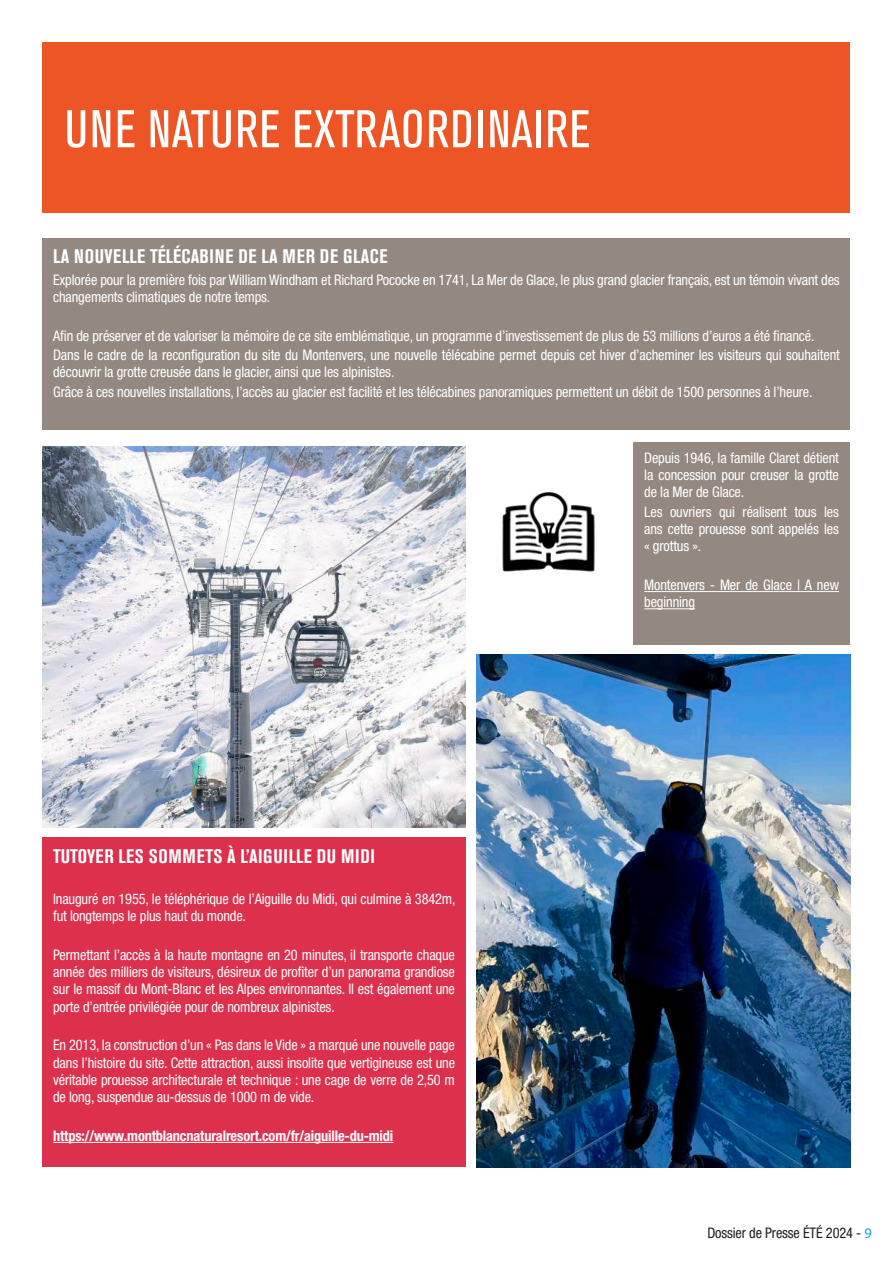
<style>
.page{position:relative;width:893px;height:1263px;background:#fff}
.page>*{position:absolute;margin:0;border:0;box-sizing:border-box;transform-origin:0 0}
.t1{font:condensed 52.5px "Akzidenz Grotesk BE";letter-spacing:.02em;color:#fff}
.t2{font:700 condensed 19.5px "Akzidenz Grotesk BE";letter-spacing:.03em;color:#fff}
.t3{font:condensed 14.7px/17.2px "Helvetica Neue LT Std";letter-spacing:-.01em;color:#fff}
.t4{font:700 condensed 14.7px "Helvetica Neue LT Std";letter-spacing:-.01em;color:#fff}
.t5{font:condensed 14.7px "Helvetica Neue LT Std";letter-spacing:-.01em;color:#231f20}
.s1{font-family:"Myriad Pro";font-stretch:normal;color:#13a8d5}
</style>
<div class="page">
<div style="left:43px;top:43px;width:807px;height:170px;background:#ee5524"></div>
<div style="left:43px;top:238px;width:807px;height:191px;background:#948980"></div>
<img style="left:42px;top:446px;width:424px;height:381px">
<div style="left:43px;top:838px;width:423px;height:329px;background:#dc304d"></div>
<hr style="left:53px;top:1142px;width:340px;height:1px;background:#fff">
<div style="left:634px;top:442px;width:216px;height:202px;background:#948980"></div>
<hr style="left:644px;top:591px;width:195px;height:1px;background:#fff">
<hr style="left:644px;top:608px;width:51px;height:1px;background:#fff">
<img style="left:477px;top:655px;width:373px;height:512px">
<img style="left:502px;top:492px;width:93px;height:80px">
<h1 class="t1" style="left:65px;top:100px;width:527px">UNE NATURE EXTRAORDINAIRE</h1>
<h2 class="t2" style="left:53px;top:245px;width:336px">LA NOUVELLE TÉLÉCABINE DE LA MER DE GLACE</h2>
<p class="t3" style="left:53px;top:271px;width:788px">Explorée pour la première fois par William Windham et Richard Pococke en 1741, La Mer de Glace, le plus grand glacier français, est un témoin vivant des changements climatiques de notre temps.</p>
<p class="t3" style="left:53px;top:326px;width:788px;line-height:19.4px">Afin de préserver et de valoriser la mémoire de ce site emblématique, un programme d’investissement de plus de 53 millions d’euros a été financé.<br>Dans le cadre de la reconfiguration du site du Montenvers, une nouvelle télécabine permet depuis cet hiver d’acheminer les visiteurs qui souhaitent</p>
<p class="t3" style="left:53px;top:362px;width:761px;line-height:19.4px">découvrir la grotte creusée dans le glacier, ainsi que les alpinistes.<br>Grâce à ces nouvelles installations, l’accès au glacier est facilité et les télécabines panoramiques permettent un débit de 1500 personnes à l’heure.</p>
<h2 class="t2" style="left:53px;top:845px;width:323px">TUTOYER LES SOMMETS À L’AIGUILLE DU MIDI</h2>
<p class="t3" style="left:53px;top:890px;width:404px">Inauguré en 1955, le téléphérique de l’Aiguille du Midi, qui culmine à 3842m, fut longtemps le plus haut du monde.</p>
<p class="t3" style="left:53px;top:946px;width:403px;text-align:justify">Permettant l’accès à la haute montagne en 20 minutes, il transporte chaque année des milliers de visiteurs, désireux de profiter d’un panorama grandiose sur le massif du Mont-Blanc et les Alpes environnantes. Il est également une porte d’entrée privilégiée pour de nombreux alpinistes.</p>
<p class="t3" style="left:53px;top:1036px;width:403px;text-align:justify">En 2013, la construction d’un « Pas dans le Vide » a marqué une nouvelle page dans l’histoire du site. Cette attraction, aussi insolite que vertigineuse est une véritable prouesse architecturale et technique : une cage de verre de 2,50 m de long, suspendue au-dessus de 1000 m de vide.</p>
<p class="t4" style="left:53px;top:1127px;width:342px">https://www.montblancnaturalresort.com/fr/aiguille-du-midi</p>
<p class="t3" style="left:644px;top:449px;width:196px;text-align:justify">Depuis 1946, la famille Claret détient la concession pour creuser la grotte de la Mer de Glace.</p>
<p class="t3" style="left:644px;top:503px;width:196px;text-align:justify">Les ouvriers qui réalisent tous les ans cette prouesse sont appelés les « grottus ».</p>
<p class="t3" style="left:644px;top:576px;width:196px">Montenvers - Mer de Glace | A new beginning</p>
<p class="t5" style="left:707px;top:1224px;width:166px">Dossier de Presse ÉTÉ 2024 - <span class="s1">9</span></p>
</div>
